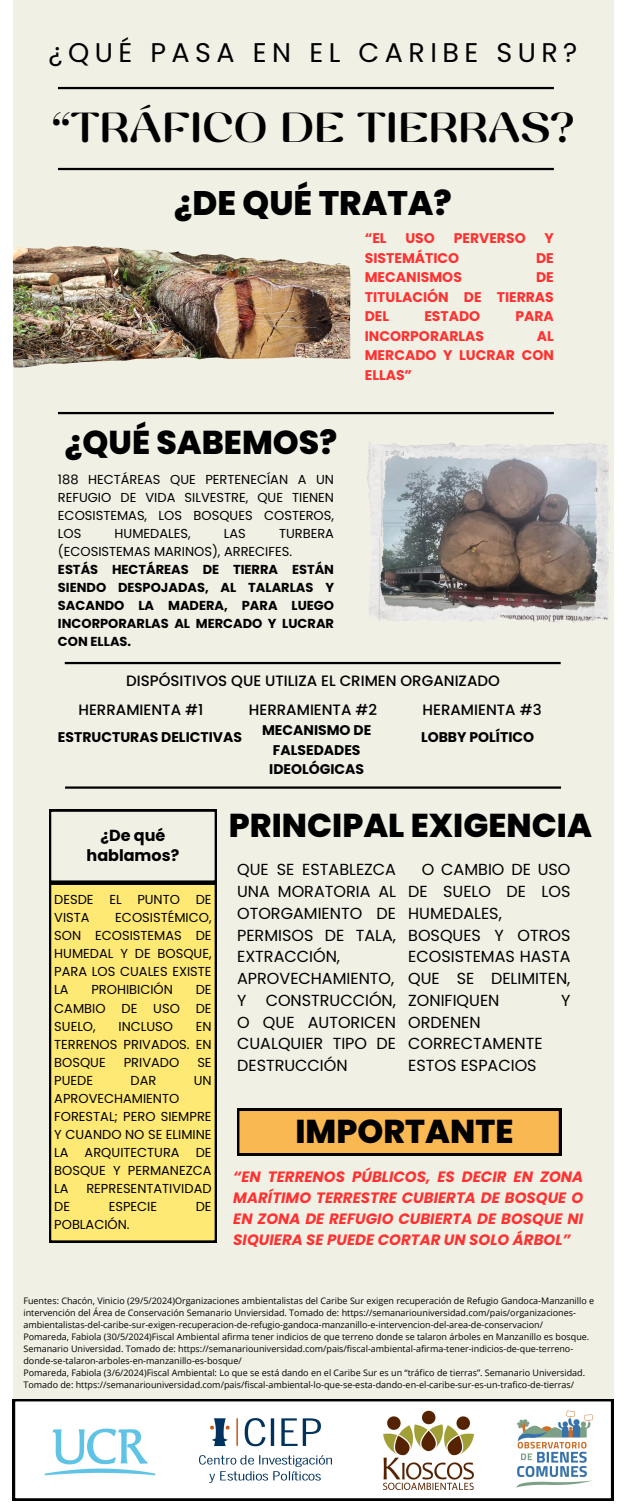
<style>
.page{position:relative;width:631px;height:1505px;background:#fff}
.page>*{position:absolute;margin:0;border:0;box-sizing:border-box;transform-origin:0 0}
.t1{font:500 42px "Yodnam";color:#000}
.t2{font:800 34px "Poppins";color:#000}
.t3{font:800 33px "Poppins";color:#000}
.t4{font:27px "Poppins";letter-spacing:.2em;color:#000}
.t5{font:16px/21.8px "Poppins";color:#000}
.t6{font:700 16px/19.5px "Poppins";color:#000;text-align:center}
.t7{font:italic 700 15px/21px "Poppins";color:#ff3131;text-align:justify}
.t8{font:500 15px "Poppins";color:#000}
.t9{font:700 14px/19.5px "Poppins";color:#ff3131;text-align:justify}
.t10{font:700 14px/19.5px "Poppins";color:#000;text-align:center}
.t11{font:13px/18px "Poppins";color:#000;text-align:justify}
.t12{font:700 13px/18px "Poppins";color:#000;text-align:justify}
.t13{font:9px/12px "Open Sans";color:#000}
</style>
<div class="page">
<div style="left:13px;top:0;width:600px;height:1500px;background:#f1f0e5"></div>
<hr style="left:58px;top:87px;width:496px;height:2px;background:#000">
<hr style="left:58px;top:168px;width:496px;height:2px;background:#000">
<hr style="left:58px;top:412px;width:496px;height:2px;background:#000">
<hr style="left:65px;top:662px;width:495px;height:2px;background:#000">
<hr style="left:65px;top:786px;width:496px;height:2px;background:#000">
<div style="left:49px;top:882px;width:168px;height:360px;background:#ffe975"></div>
<svg style="left:49px;top:809px;width:168px;height:73px"></svg>
<svg style="left:237px;top:1108px;width:324px;height:47px;background:#dca249"></svg>
<svg style="left:188px;top:1399px;width:425px;height:101px;background:#e4e4e4"></svg>
<img style="left:13px;top:1399px;width:175px;height:102px">
<img style="left:199px;top:1418px;width:132px;height:64px">
<img style="left:383px;top:1410px;width:91px;height:79px">
<img style="left:509px;top:1406px;width:89px;height:87px">
<img style="left:367px;top:442px;width:243px;height:181px">
<img style="left:13px;top:246px;width:337px;height:121px">
<h4 class="t4" style="left:49px;top:34px;width:530px">¿QUÉ PASA EN EL CARIBE SUR?</h4>
<h4 class="t1" style="left:51px;top:109px;width:524px">“TRÁFICO DE TIERRAS?</h4>
<p class="t2" style="left:174px;top:179px;width:279px">¿DE QUÉ TRATA?</p>
<p class="t9" style="left:365px;top:228px;width:23px">“EL</p>
<p class="t9" style="left:405px;top:228px;width:31px">USO</p>
<p class="t9" style="left:454px;top:228px;width:73px">PERVERSO</p>
<p class="t9" style="left:544px;top:228px;width:11px">Y</p>
<p class="t9" style="left:365px;top:248px;width:96px">SISTEMÁTICO</p>
<p class="t9" style="left:536px;top:248px;width:19px">DE</p>
<p class="t9" style="left:365px;top:267px;width:99px">MECANISMOS</p>
<p class="t9" style="left:365px;top:267px;width:190px;text-indent:171px">DE TITULACIÓN DE TIERRAS DEL</p>
<p class="t9" style="left:424px;top:306px;width:57px">ESTADO</p>
<p class="t9" style="left:515px;top:306px;width:40px">PARA</p>
<p class="t9" style="left:365px;top:326px;width:121px">INCORPORARLAS</p>
<p class="t9" style="left:365px;top:326px;width:190px;text-indent:172px">AL MERCADO Y LUCRAR CON ELLAS”</p>
<h4 class="t3" style="left:65px;top:419px;width:274px">¿QUÉ SABEMOS?</h4>
<p class="t11" style="left:58px;top:470px;width:277px">188 HECTÁREAS QUE PERTENECÍAN A UN REFUGIO DE VIDA SILVESTRE, QUE TIENEN ECOSISTEMAS, LOS BOSQUES COSTEROS, LOS</p>
<p class="t11" style="left:115px;top:524px;width:78px">HUMEDALES,</p>
<p class="t11" style="left:224px;top:524px;width:24px">LAS</p>
<p class="t11" style="left:58px;top:524px;width:277px;text-indent:221px">TURBERA (ECOSISTEMAS MARINOS), ARRECIFES.</p>
<h2 class="t12" style="left:58px;top:560px;width:278px">ESTÁS HECTÁREAS DE TIERRA ESTÁN SIENDO DESPOJADAS, AL TALARLAS Y SACANDO LA MADERA, PARA LUEGO INCORPORARLAS AL MERCADO Y LUCRAR CON ELLAS.</h2>
<p class="t8" style="left:126px;top:670px;width:375px">DISPÓSITIVOS QUE UTILIZA EL CRIMEN ORGANIZADO</p>
<h6 class="t8" style="left:79px;top:699px;width:126px">HERRAMIENTA #1</h6>
<p class="t10" style="left:58px;top:727px;width:185px">ESTRUCTURAS DELICTIVAS</p>
<h5 class="t8" style="left:249px;top:699px;width:130px">HERRAMIENTA #2</h5>
<h5 class="t10" style="left:262px;top:720px;width:111px">MECANISMO DE<br>FALSEDADES<br>IDEOLÓGICAS</h5>
<h2 class="t8" style="left:422px;top:699px;width:121px">HERAMIENTA #3</h2>
<h4 class="t10" style="left:421px;top:727px;width:115px">LOBBY POLÍTICO</h4>
<h1 class="t6" style="left:87px;top:825px;width:94px">¿De qué hablamos?</h1>
<h3 class="t11" style="left:54px;top:891px;width:159px">DESDE EL PUNTO DE<br>VISTA</h3>
<h3 class="t11" style="left:54px;top:909px;width:159px;text-indent:61px">ECOSISTÉMICO, SON ECOSISTEMAS DE HUMEDAL Y DE BOSQUE, PARA LOS CUALES EXISTE LA</h3>
<h3 class="t11" style="left:91px;top:981px;width:83px">PROHIBICIÓN</h3>
<h3 class="t11" style="left:54px;top:981px;width:159px;text-indent:141px">DE CAMBIO DE USO DE SUELO,</h3>
<h3 class="t11" style="left:118px;top:1017px;width:56px">INCLUSO</h3>
<h3 class="t11" style="left:54px;top:1017px;width:159px;text-indent:142px">EN TERRENOS PRIVADOS. EN BOSQUE</h3>
<h3 class="t11" style="left:124px;top:1053px;width:57px">PRIVADO</h3>
<h3 class="t11" style="left:197px;top:1053px;width:16px">SE</h3>
<h3 class="t11" style="left:54px;top:1071px;width:40px">PUEDE</h3>
<h3 class="t11" style="left:130px;top:1071px;width:27px">DAR</h3>
<h3 class="t11" style="left:194px;top:1071px;width:19px">UN</h3>
<h3 class="t11" style="left:54px;top:1089px;width:159px;text-align:left">APROVECHAMIENTO<br>FORESTAL; PERO SIEMPRE<br>Y CUANDO NO SE ELIMINE<br>LA ARQUITECTURA DE<br>BOSQUE Y PERMANEZCA<br>LA</h3>
<h3 class="t11" style="left:86px;top:1179px;width:127px">REPRESENTATIVIDAD</h3>
<h3 class="t11" style="left:54px;top:1197px;width:17px">DE</h3>
<h3 class="t11" style="left:109px;top:1197px;width:50px">ESPECIE</h3>
<h3 class="t11" style="left:196px;top:1197px;width:17px">DE</h3>
<h3 class="t11" style="left:54px;top:1215px;width:77px">POBLACIÓN.</h3>
<p class="t3" style="left:229px;top:802px;width:364px">PRINCIPAL EXIGENCIA</p>
<p class="t5" style="left:237px;top:858px;width:160px">QUE SE ESTABLEZCA<br>UNA MORATORIA AL<br>OTORGAMIENTO DE<br>PERMISOS DE TALA,<br>EXTRACCIÓN,<br>APROVECHAMIENTO,<br>Y CONSTRUCCIÓN,<br>O QUE AUTORICEN<br>CUALQUIER TIPO DE<br>DESTRUCCIÓN</p>
<p class="t5" style="left:408px;top:858px;width:164px;text-indent:14px">O CAMBIO DE USO<br>DE SUELO DE LOS<br>HUMEDALES,<br>BOSQUES Y OTROS<br>ECOSISTEMAS HASTA<br>QUE SE DELIMITEN,<br>ZONIFIQUEN</p>
<p class="t5" style="left:561px;top:989px;width:11px">Y</p>
<p class="t5" style="left:408px;top:1011px;width:136px">ORDENEN<br>CORRECTAMENTE<br>ESTOS ESPACIOS</p>
<p class="t3" style="left:295px;top:1108px;width:219px">IMPORTANTE</p>
<p class="t7" style="left:233px;top:1165px;width:351px">“EN TERRENOS PÚBLICOS, ES DECIR EN ZONA MARÍTIMO TERRESTRE CUBIERTA DE BOSQUE O EN ZONA DE REFUGIO CUBIERTA DE BOSQUE NI SIQUIERA SE PUEDE CORTAR UN SOLO ÁRBOL”</p>
<h2 class="t13" style="left:23px;top:1294px;width:572px">Fuentes: Chacón, Vinicio (29/5/2024)Organizaciones ambientalistas del Caribe Sur exigen recuperación de Refugio Gandoca-Manzanillo e intervención del Área de Conservación Semanario Unviersidad. Tomado de: https://semanariouniversidad.com/pais/organizaciones&shy;ambientalistas-del-caribe-sur-exigen-recuperacion-de-refugio-gandoca-manzanillo-e-intervencion-del-area-de-conservacion/</h2>
<p class="t13" style="left:23px;top:1330px;width:567px">Pomareda, Fabiola (30/5/2024)Fiscal Ambiental afirma tener indicios de que terreno donde se talaron árboles en Manzanillo es bosque.<br>Semanario Universidad. Tomado de: https://semanariouniversidad.com/pais/fiscal-ambiental-afirma-tener-indicios-de-que-terreno&shy;donde-se-talaron-arboles-en-manzanillo-es-bosque/</p>
<p class="t13" style="left:23px;top:1366px;width:563px">Pomareda, Fabiola (3/6/2024)Fiscal Ambiental: Lo que se está dando en el Caribe Sur es un “tráfico de tierras”. Semanario Universidad.<br>Tomado de: https://semanariouniversidad.com/pais/fiscal-ambiental-lo-que-se-esta-dando-en-el-caribe-sur-es-un-trafico-de-tierras/</p>
</div>
